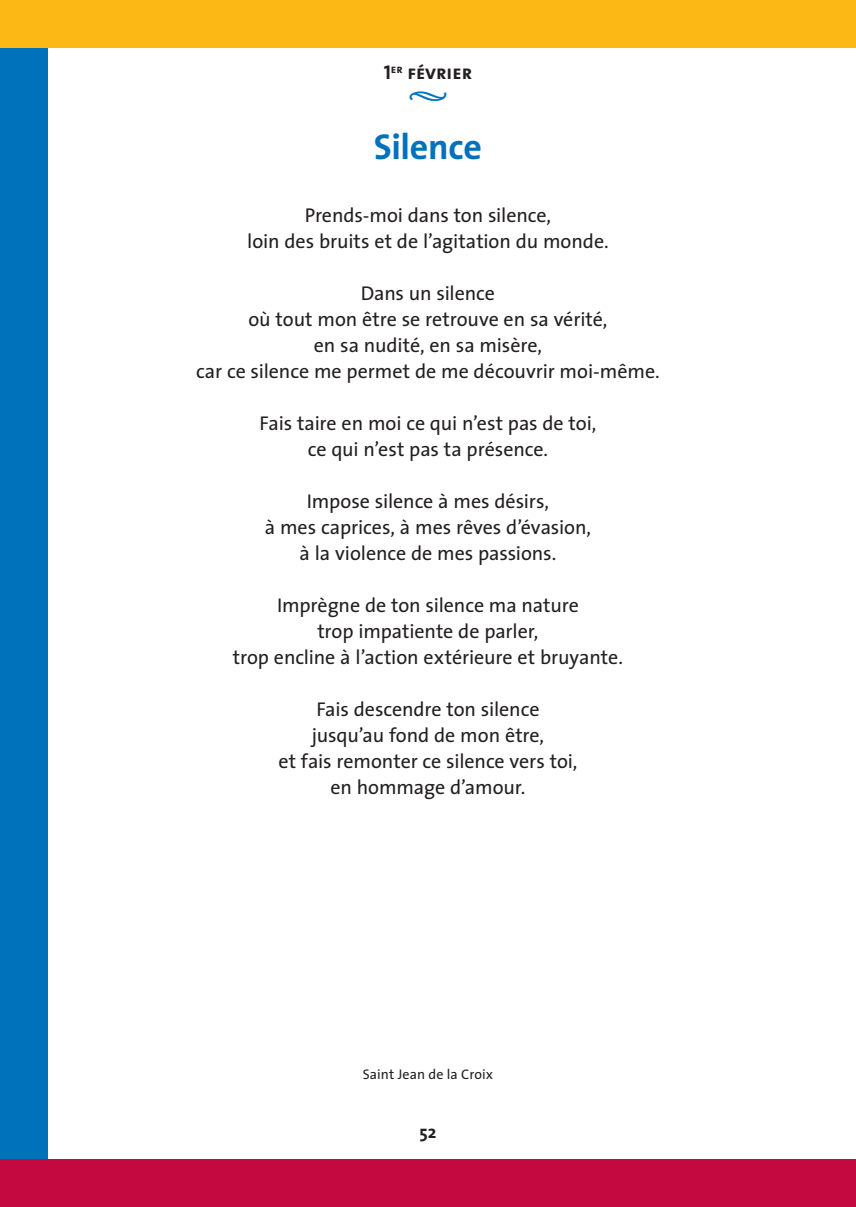
<style>
.page{position:relative;width:856px;height:1207px;background:#fff}
.page>*{position:absolute;margin:0;border:0;box-sizing:border-box;transform-origin:0 0}
.titre_prière_rouge{font:700 36px "The Sans";letter-spacing:-.01em;color:#0072bc}
.prière_normal{font:20px "The Sans";letter-spacing:-.005em;color:#231f20}
.date{font:20px "The Sans Bold Caps";color:#231f20}
._00{font:20px "The Sans Semi Bold Expert";color:#0072bc}
.t1{font:700 18px "The Sans";color:#231f20}
.prière{font:14px "The Sans";letter-spacing:.005em;color:#231f20}
</style>
<div class="page">
<div style="left:0;top:0;width:48px;height:1207px;background:#0072bc"></div>
<div style="left:0;top:1159px;width:855px;height:48px;background:#c40941"></div>
<div style="left:0;top:0;width:855px;height:48px;background:#fcb814"></div>
<p class="date" style="left:383px;top:56px;width:90px">1<sup>er</sup> février</p>
<p class="_00" style="left:408px;top:78px;width:40px">Ÿ</p>
<p class="titre_prière_rouge" style="left:374px;top:116px;width:109px">Silence</p>
<p class="prière_normal" style="left:304px;top:198px;width:248px">Prends-moi dans ton silence,</p>
<p class="prière_normal" style="left:247px;top:224px;width:363px">loin des bruits et de l’agitation du monde.</p>
<p class="prière_normal" style="left:360px;top:276px;width:136px">Dans un silence</p>
<p class="prière_normal" style="left:248px;top:302px;width:360px">où tout mon être se retrouve en sa vérité,</p>
<p class="prière_normal" style="left:313px;top:328px;width:229px">en sa nudité, en sa misère,</p>
<p class="prière_normal" style="left:196px;top:354px;width:465px">car ce silence me permet de me découvrir moi-même.</p>
<p class="prière_normal" style="left:259px;top:406px;width:338px">Fais taire en moi ce qui n’est pas de toi,</p>
<p class="prière_normal" style="left:307px;top:432px;width:242px">ce qui n’est pas ta présence.</p>
<p class="prière_normal" style="left:306px;top:484px;width:244px">Impose silence à mes désirs,</p>
<p class="prière_normal" style="left:265px;top:510px;width:327px">à mes caprices, à mes rêves d’évasion,</p>
<p class="prière_normal" style="left:299px;top:536px;width:258px">à la violence de mes passions.</p>
<p class="prière_normal" style="left:277px;top:588px;width:303px">Imprègne de ton silence ma nature</p>
<p class="prière_normal" style="left:317px;top:614px;width:222px">trop impatiente de parler,</p>
<p class="prière_normal" style="left:233px;top:640px;width:391px">trop encline à l’action extérieure et bruyante.</p>
<p class="prière_normal" style="left:316px;top:692px;width:224px">Fais descendre ton silence</p>
<p class="prière_normal" style="left:311px;top:718px;width:234px">jusqu’au fond de mon être,</p>
<p class="prière_normal" style="left:278px;top:744px;width:300px">et fais remonter ce silence vers toi,</p>
<p class="prière_normal" style="left:330px;top:770px;width:196px">en hommage d’amour.</p>
<p class="prière" style="left:362px;top:1062px;width:132px">Saint Jean de la Croix</p>
<p class="t1" style="left:419px;top:1117px;width:19px">52</p>
</div>
